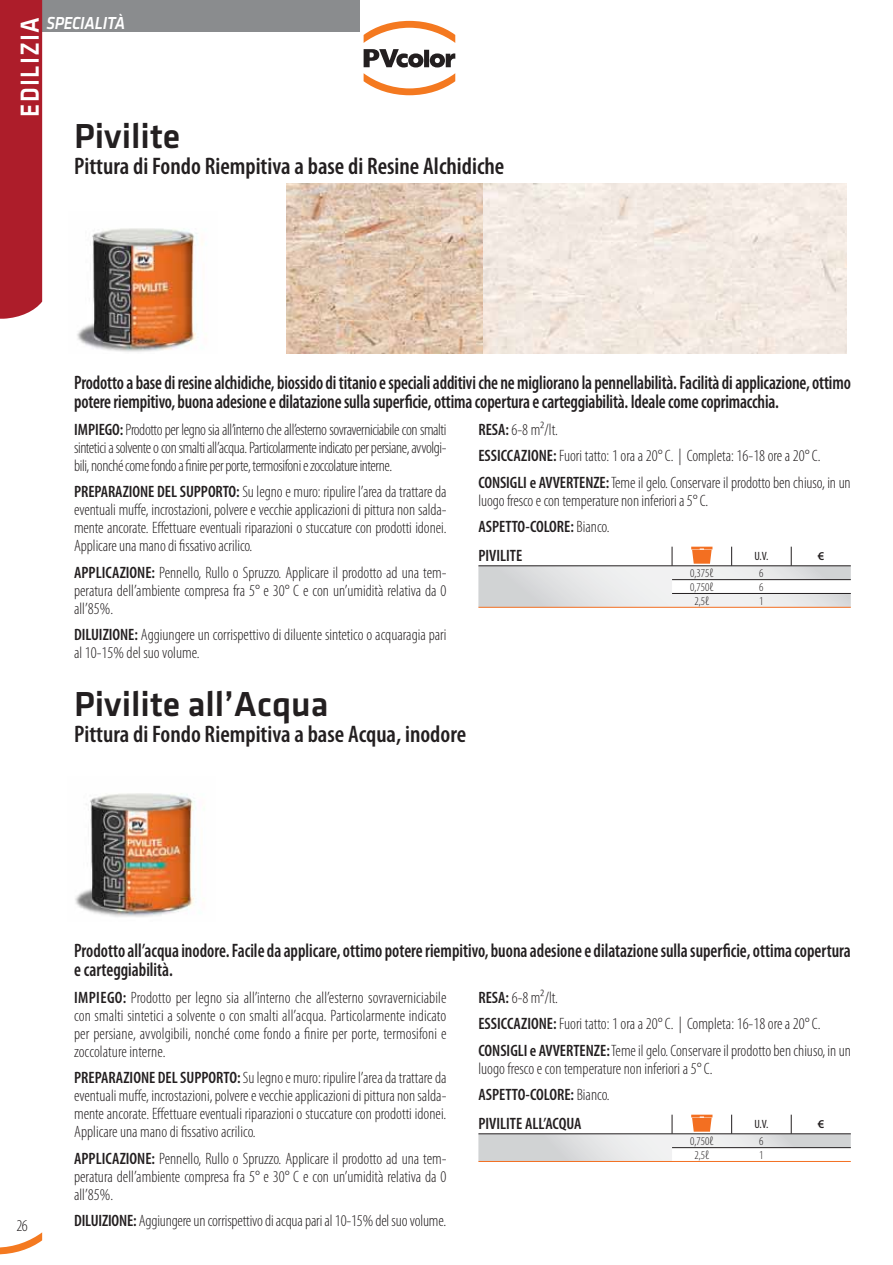
<style>
.page{position:relative;width:893px;height:1265px;background:#fff}
.page>*{position:absolute;margin:0;border:0;box-sizing:border-box;transform-origin:0 0}
.t1{font:500 36px "Klavika";color:#231f20}
.t2{font:500 27px "Klavika";letter-spacing:.055em;color:#fff;scale:.9 1}
.t3{font:600 condensed 24px "Myriad Pro";color:#231f20}
.t4{font:600 condensed 19.5px/19.5px "Myriad Pro";letter-spacing:-.01em;color:#231f20;scale:.9 1}
.t5{font:italic 500 18px "Klavika";letter-spacing:-.015em;color:#fff;scale:.9 1}
.t6{font:300 condensed 16.5px/18px "Myriad Pro";color:#231f20;text-align:justify}
.t7{font:600 condensed 16.5px "Myriad Pro";color:#231f20}
.t8{font:300 condensed 12px "Myriad Pro";color:#231f20}
.t9{font:condensed 12px "Myriad Pro";color:#231f20}
.t10{font:600 12px "Myriad Pro";color:#231f20}
.s1{font-weight:600}
</style>
<div class="page">
<div style="left:0;top:0;width:359px;height:31px;background:#8a8c8e"></div>
<svg style="left:0;top:1232px;width:42px;height:22px"></svg>
<hr style="left:478px;top:607px;width:372px;height:1px;background:#f36f21">
<svg style="left:478px;top:546px;width:372px;height:61px"></svg>
<svg style="left:478px;top:1114px;width:372px;height:47px"></svg>
<img style="left:75px;top:793px;width:121px;height:124px">
<img style="left:77px;top:228px;width:126px;height:124px">
<img style="left:286px;top:184px;width:560px;height:170px">
<svg style="left:363px;top:21px;width:92px;height:22px"></svg>
<svg style="left:363px;top:73px;width:92px;height:22px"></svg>
<svg style="left:363px;top:49px;width:92px;height:18px"></svg>
<div style="left:0;top:0;width:42px;height:319px;background:#ad1d2a"></div>
<p class="t5" style="left:46px;top:12px;width:89px">SPECIALITÀ</p>
<h2 class="t2" style="left:20px;top:117px;width:112px;rotate:-90deg">EDILIZIA</h2>
<h1 class="t1" style="left:74px;top:123px;width:107px">Pivilite</h1>
<h3 class="t3" style="left:74px;top:157px;width:431px">Pittura di Fondo Riempitiva a base di Resine Alchidiche</h3>
<p class="t4" style="left:74px;top:374px;width:864px">Prodotto a base di resine alchidiche, biossido di titanio e speciali additivi che ne migliorano la pennellabilità. Facilità di applicazione, ottimo potere riempitivo, buona adesione e dilatazione sulla superficie, ottima copertura e carteggiabilità. Ideale come coprimacchia.</p>
<p class="t6" style="left:74px;top:422px;width:374px"><span class="s1">IMPIEGO:</span> Prodotto per legno sia all’interno che all’esterno sovraverniciabile con smalti sintetici a solvente o con smalti all’acqua. Particolarmente indicato per persiane, avvolgi&shy;bili, nonché come fondo a finire per porte, termosifoni e zoccolature interne.</p>
<p class="t6" style="left:74px;top:484px;width:374px"><span class="s1">PREPARAZIONE DEL SUPPORTO:</span> Su legno e muro: ripulire l’area da trattare da eventuali muffe, incrostazioni, polvere e vecchie applicazioni di pittura non salda&shy;mente ancorate. Effettuare eventuali riparazioni o stuccature con prodotti idonei.<br>Applicare una mano di fissativo acrilico.</p>
<p class="t6" style="left:74px;top:565px;width:374px"><span class="s1">APPLICAZIONE:</span> Pennello, Rullo o Spruzzo. Applicare il prodotto ad una tem&shy;peratura dell’ambiente compresa fra 5° e 30° C e con un’umidità relativa da 0 all’85%.</p>
<p class="t6" style="left:74px;top:627px;width:374px"><span class="s1">DILUIZIONE:</span> Aggiungere un corrispettivo di diluente sintetico o acquaragia pari al 10-15% del suo volume.</p>
<p class="t6" style="left:478px;top:417px;width:373px;line-height:26.5px;text-align:left"><span class="s1">RESA:</span> 6-8 m²/lt.<br><span class="s1">ESSICCAZIONE:</span> Fuori tatto: 1 ora a 20° C. | Completa: 16-18 ore a 20° C.<br><span class="s1">CONSIGLI e AVVERTENZE:</span> Teme il gelo. Conservare il prodotto ben chiuso, in un</p>
<p class="t6" style="left:478px;top:488px;width:231px;line-height:26.5px">luogo fresco e con temperature non inferiori a 5° C.<br><span class="s1">ASPETTO-COLORE:</span> Bianco.</p>
<p class="t7" style="left:478px;top:549px;width:45px">PIVILITE</p>
<p class="t9" style="left:754px;top:551px;width:16px">U.V.</p>
<p class="t10" style="left:817px;top:548px;width:8px">€</p>
<p class="t8" style="left:689px;top:568px;width:25px">0,375ℓ</p>
<p class="t8" style="left:759px;top:568px;width:6px">6</p>
<p class="t8" style="left:689px;top:582px;width:25px">0,750ℓ</p>
<p class="t8" style="left:759px;top:582px;width:6px">6</p>
<p class="t8" style="left:694px;top:596px;width:16px">2,5ℓ</p>
<p class="t8" style="left:759px;top:596px;width:6px">1</p>
<h1 class="t1" style="left:74px;top:690px;width:256px">Pivilite all’Acqua</h1>
<h3 class="t3" style="left:74px;top:724px;width:393px">Pittura di Fondo Riempitiva a base Acqua, inodore</h3>
<p class="t6" style="left:17px;top:1217px;width:13px">26</p>
<p class="t4" style="left:74px;top:942px;width:864px">Prodotto all’acqua inodore. Facile da applicare, ottimo potere riempitivo, buona adesione e dilatazione sulla superficie, ottima copertura e carteggiabilità.</p>
<p class="t6" style="left:74px;top:989px;width:374px"><span class="s1">IMPIEGO:</span> Prodotto per legno sia all’interno che all’esterno sovraverniciabile con smalti sintetici a solvente o con smalti all’acqua. Particolarmente indicato per persiane, avvolgibili, nonché come fondo a finire per porte, termosifoni e zoccolature interne.</p>
<p class="t6" style="left:74px;top:1070px;width:374px"><span class="s1">PREPARAZIONE DEL SUPPORTO:</span> Su legno e muro: ripulire l’area da trattare da eventuali muffe, incrostazioni, polvere e vecchie applicazioni di pittura non salda&shy;mente ancorate. Effettuare eventuali riparazioni o stuccature con prodotti idonei.<br>Applicare una mano di fissativo acrilico.</p>
<p class="t6" style="left:74px;top:1150px;width:374px"><span class="s1">APPLICAZIONE:</span> Pennello, Rullo o Spruzzo. Applicare il prodotto ad una tem&shy;peratura dell’ambiente compresa fra 5° e 30° C e con un’umidità relativa da 0 all’85%.</p>
<p class="t6" style="left:74px;top:1213px;width:373px"><span class="s1">DILUIZIONE:</span> Aggiungere un corrispettivo di acqua pari al 10-15% del suo volume.</p>
<p class="t6" style="left:478px;top:985px;width:374px;line-height:26.5px;text-align:left"><span class="s1">RESA:</span> 6-8 m²/lt.<br><span class="s1">ESSICCAZIONE:</span> Fuori tatto: 1 ora a 20° C. | Completa: 16-18 ore a 20° C.<br><span class="s1">CONSIGLI e AVVERTENZE:</span> Teme il gelo. Conservare il prodotto ben chiuso, in un</p>
<p class="t6" style="left:478px;top:1056px;width:235px;line-height:26.5px">luogo fresco e con temperature non inferiori a 5° C.<br><span class="s1">ASPETTO-COLORE:</span> Bianco.</p>
<p class="t7" style="left:478px;top:1117px;width:105px">PIVILITE ALL’ACQUA</p>
<p class="t9" style="left:754px;top:1118px;width:16px">U.V.</p>
<p class="t10" style="left:817px;top:1116px;width:8px">€</p>
<p class="t8" style="left:689px;top:1136px;width:25px">0,750ℓ</p>
<p class="t8" style="left:759px;top:1136px;width:6px">6</p>
<p class="t8" style="left:694px;top:1150px;width:16px">2,5ℓ</p>
<p class="t8" style="left:759px;top:1150px;width:6px">1</p>
</div>
